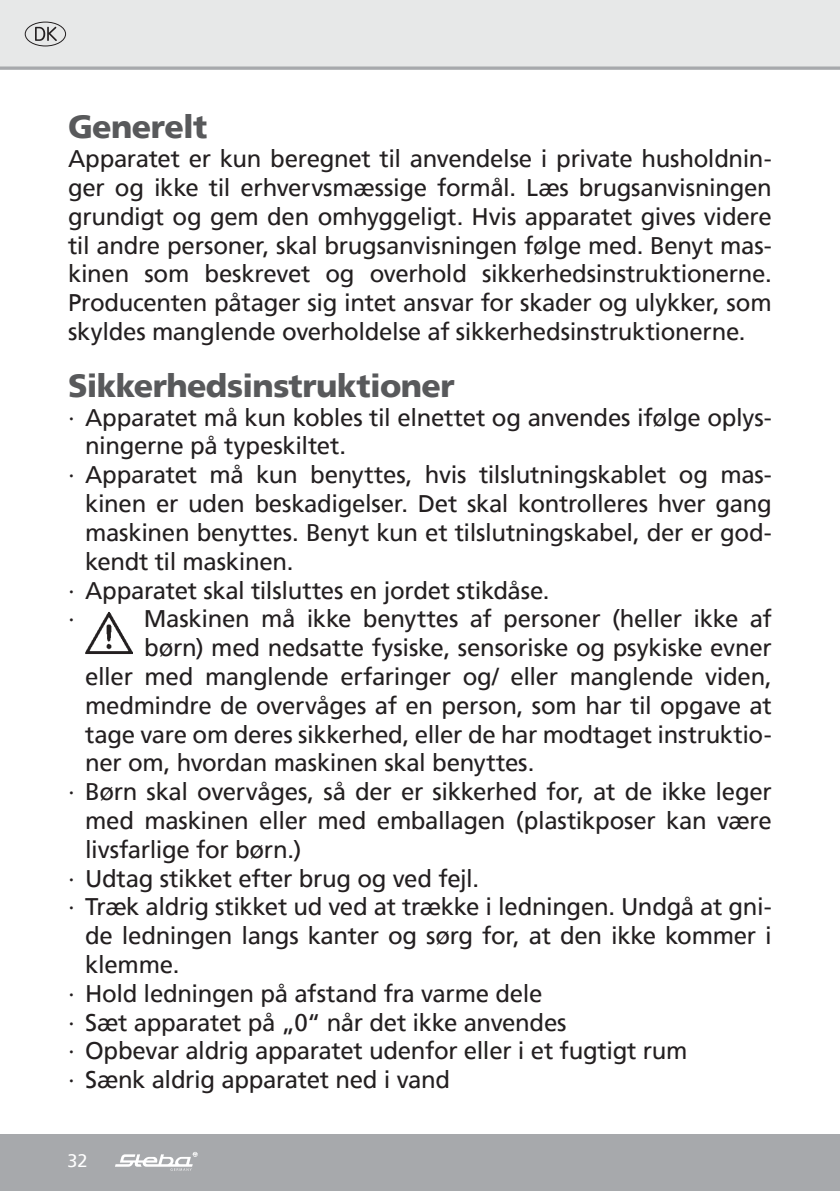
<style>
.page{position:relative;width:840px;height:1191px;background:#fff}
.page>*{position:absolute;margin:0;border:0;box-sizing:border-box;transform-origin:0 0}
.t1{font:900 32px "Frutiger";letter-spacing:-.02em;color:#58595b}
.t2{font:24px/28.8px "Frutiger";letter-spacing:-.015em;color:#231f20;text-align:justify}
.t3{font:18px "Frutiger";color:#fff}
</style>
<div class="page">
<div style="left:0;top:0;width:839px;height:68px;background:#e7e8e8"></div>
<hr style="left:839px;top:1134px;width:1px;height:57px;background:#a7a9ac">
<div style="left:0;top:1134px;width:839px;height:57px;background:#a7a9ac"></div>
<svg style="left:115px;top:1152px;width:82px;height:18px"></svg>
<svg style="left:0;top:66px;width:839px;height:4px;background:#b2b4b7"></svg>
<img style="left:85px;top:612px;width:48px;height:42px">
<svg style="left:25px;top:22px;width:41px;height:24px"></svg>
<div style="left:25px;top:22px;width:41px;height:24px;border:1px solid #231f20;border-radius:50%"></div>
<svg style="left:35px;top:27px;width:22px;height:14px"></svg>
<h1 class="t1" style="left:68px;top:108px;width:141px">Generelt</h1>
<p class="t2" style="left:68px;top:144px;width:704px">Apparatet er kun beregnet til anvendelse i private husholdnin&shy;ger og ikke til erhvervsmæssige formål. Læs brugsanvisningen grundigt og gem den omhyggeligt. Hvis apparatet gives videre til andre personer, skal brugsanvisningen følge med. Benyt mas&shy;kinen som beskrevet og overhold sikkerhedsinstruktionerne.<br>Producenten påtager sig intet ansvar for skader og ulykker, som skyldes manglende overholdelse af sikkerhedsinstruktionerne.</p>
<h1 class="t1" style="left:68px;top:366px;width:388px">Sikkerhedsinstruktioner</h1>
<p class="t2" style="left:68px;top:403px;width:705px">∙ Apparatet må kun kobles til elnettet og anvendes ifølge oplys-</p>
<p class="t2" style="left:85px;top:431px;width:262px">ningerne på typeskiltet.</p>
<p class="t2" style="left:68px;top:460px;width:705px">∙ Apparatet må kun benyttes, hvis tilslutningskablet og mas-</p>
<p class="t2" style="left:85px;top:489px;width:687px">kinen er uden beskadigelser. Det skal kontrolleres hver gang</p>
<p class="t2" style="left:85px;top:518px;width:687px">maskinen benyttes. Benyt kun et tilslutningskabel, der er god-</p>
<p class="t2" style="left:85px;top:547px;width:210px">kendt til maskinen.</p>
<p class="t2" style="left:68px;top:575px;width:483px">∙ Apparatet skal tilsluttes en jordet stikdåse.</p>
<p class="t2" style="left:68px;top:604px;width:8px">∙</p>
<p class="t2" style="left:144px;top:604px;width:629px">Maskinen må ikke benyttes af personer (heller ikke af</p>
<p class="t2" style="left:144px;top:633px;width:629px">børn) med nedsatte fysiske, sensoriske og psykiske evner</p>
<p class="t2" style="left:85px;top:662px;width:688px">eller med manglende erfaringer og/ eller manglende viden,</p>
<p class="t2" style="left:85px;top:691px;width:687px">medmindre de overvåges af en person, som har til opgave at</p>
<p class="t2" style="left:85px;top:719px;width:687px">tage vare om deres sikkerhed, eller de har modtaget instruktio-</p>
<p class="t2" style="left:85px;top:748px;width:450px">ner om, hvordan maskinen skal benyttes.</p>
<p class="t2" style="left:68px;top:777px;width:704px">∙ Børn skal overvåges, så der er sikkerhed for, at de ikke leger</p>
<p class="t2" style="left:85px;top:806px;width:687px">med maskinen eller med emballagen (plastikposer kan være</p>
<p class="t2" style="left:85px;top:835px;width:218px">livsfarlige for børn.)</p>
<p class="t2" style="left:68px;top:863px;width:412px">∙ Udtag stikket efter brug og ved fejl.</p>
<p class="t2" style="left:68px;top:892px;width:705px">∙ Træk aldrig stikket ud ved at trække i ledningen. Undgå at gni-</p>
<p class="t2" style="left:85px;top:921px;width:688px">de ledningen langs kanter og sørg for, at den ikke kommer i</p>
<p class="t2" style="left:85px;top:950px;width:96px">klemme.</p>
<p class="t2" style="left:68px;top:979px;width:475px">∙ Hold ledningen på afstand fra varme dele</p>
<p class="t2" style="left:68px;top:1007px;width:499px">∙ Sæt apparatet på „0“ når det ikke anvendes</p>
<p class="t2" style="left:68px;top:1036px;width:620px">∙ Opbevar aldrig apparatet udenfor eller i et fugtigt rum</p>
<p class="t2" style="left:68px;top:1065px;width:383px">∙ Sænk aldrig apparatet ned i vand</p>
<p class="t3" style="left:67px;top:1149px;width:22px">32</p>
</div>
